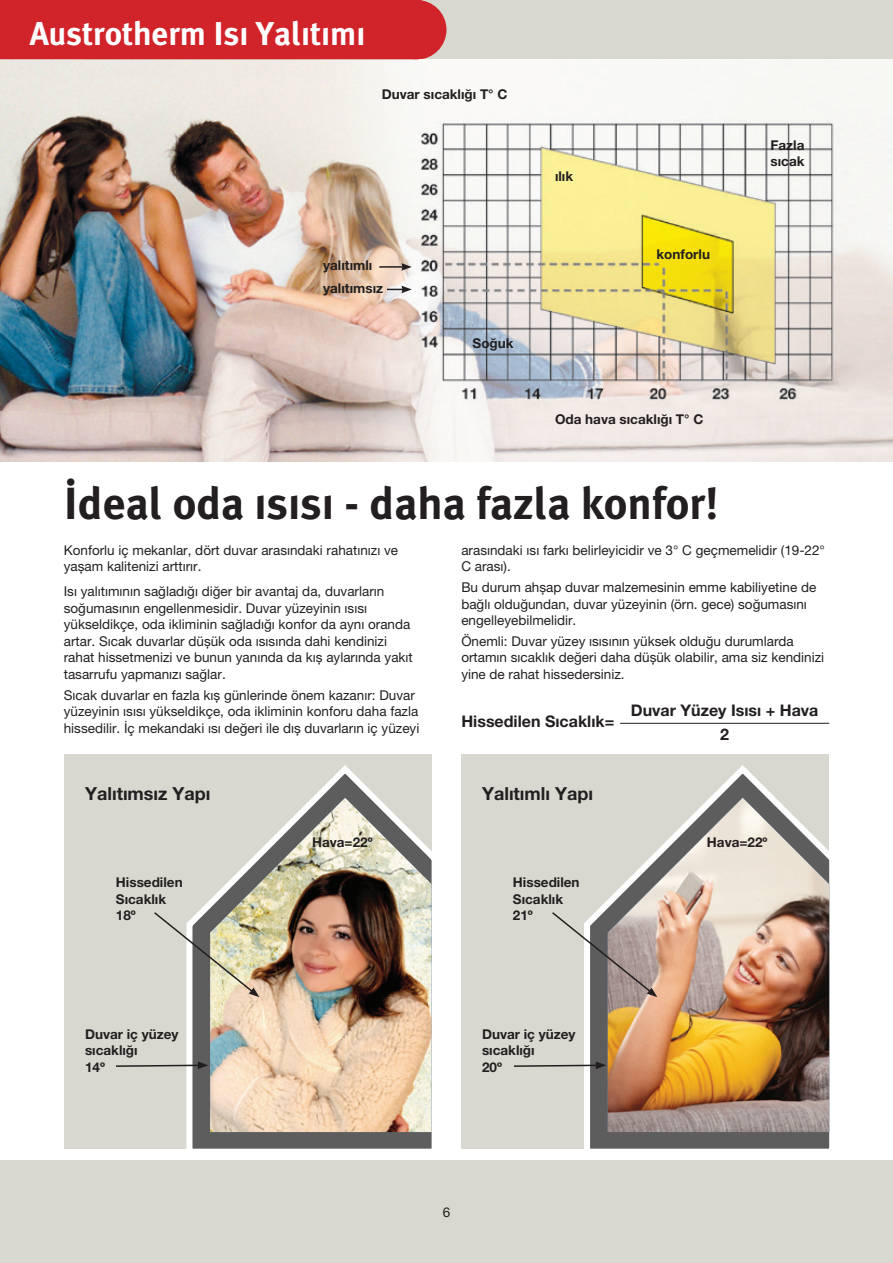
<style>
.page{position:relative;width:893px;height:1263px;background:#fff}
.page>*{position:absolute;margin:0;border:0;box-sizing:border-box;transform-origin:0 0}
.t1{font:45px "Meta Bold Tr";color:#231f20}
.t2{font:33px "Meta Bold Tr";color:#fff}
.t3{font:700 18px "Helvetica Neue LT Pro";color:#231f20}
.t4{font:700 16.05px/24.6px "Helvetica Neue LT Pro";color:#231f20;text-align:center}
.t5{font:13.5px/16.5px "Helvetica Neue LT Pro";color:#231f20}
.t6{font:700 13.5px/16.5px "Helvetica Neue LT Pro";color:#231f20}
</style>
<div class="page">
<div style="left:0;top:1161px;width:893px;height:102px;background:#d8d8d0"></div>
<div style="left:85px;top:0;width:808px;height:60px;background:#d8d8d0"></div>
<div style="left:387px;top:0;width:59px;height:60px;background:#d1232a;border-radius:50%"></div>
<div style="left:461px;top:755px;width:368px;height:394px;background:#d8d8d0"></div>
<div style="left:64px;top:755px;width:368px;height:394px;background:#d8d8d0"></div>
<svg style="left:584px;top:765px;width:246px;height:384px"></svg>
<img style="left:608px;top:798px;width:221px;height:334px">
<svg style="left:186px;top:765px;width:246px;height:384px"></svg>
<img style="left:210px;top:798px;width:222px;height:334px">
<hr style="left:620px;top:723px;width:209px;height:1px;background:#231f20">
<svg style="left:154px;top:911px;width:105px;height:86px"></svg>
<svg style="left:552px;top:911px;width:105px;height:86px"></svg>
<svg style="left:116px;top:1061px;width:92px;height:8px"></svg>
<svg style="left:514px;top:1061px;width:92px;height:8px"></svg>
<img style="left:0;top:61px;width:893px;height:400px">
<div style="left:0;top:0;width:422px;height:61px;background:#d1232a"></div>
<hr style="left:379px;top:266px;width:25px;height:2px;background:#231f20">
<svg style="left:401px;top:263px;width:11px;height:8px"></svg>
<svg style="left:387px;top:286px;width:25px;height:7px"></svg>
<h2 class="t2" style="left:30px;top:14px;width:337px">Austrotherm Isı Yalıtımı</h2>
<p class="t6" style="left:382px;top:86px;width:127px">Duvar sıcaklığı T° C</p>
<p class="t6" style="left:323px;top:254px;width:61px;line-height:22.5px">yalıtımlı yalıtımsız</p>
<p class="t6" style="left:473px;top:334px;width:43px">Soğuk</p>
<p class="t6" style="left:555px;top:168px;width:20px">ılık</p>
<p class="t6" style="left:657px;top:245px;width:55px">konforlu</p>
<p class="t6" style="left:555px;top:411px;width:150px">Oda hava sıcaklığı T° C</p>
<p class="t6" style="left:770px;top:136px;width:35px">Fazla sıcak</p>
<h1 class="t1" style="left:64px;top:477px;width:656px">İdeal oda ısısı - daha fazla konfor!</h1>
<p class="t5" style="left:461px;top:542px;width:365px">arasındaki ısı farkı belirleyicidir ve 3° C geçmemelidir (19-22°<br>C arası).</p>
<p class="t5" style="left:461px;top:579px;width:356px">Bu durum ahşap duvar malzemesinin emme kabiliyetine de bağlı olduğundan, duvar yüzeyinin (örn. gece) soğumasını engelleyebilmelidir.</p>
<p class="t5" style="left:461px;top:633px;width:364px">Önemli: Duvar yüzey ısısının yüksek olduğu durumlarda ortamın sıcaklık değeri daha düşük olabilir, ama siz kendinizi yine de rahat hissedersiniz.</p>
<p class="t5" style="left:64px;top:542px;width:336px">Konforlu iç mekanlar, dört duvar arasındaki rahatınızı ve yaşam kalitenizi arttırır.</p>
<p class="t5" style="left:64px;top:583px;width:351px">Isı yalıtımının sağladığı diğer bir avantaj da, duvarların soğumasının engellenmesidir. Duvar yüzeyinin ısısı yükseldikçe, oda ikliminin sağladığı konfor da aynı oranda artar. Sıcak duvarlar düşük oda ısısında dahi kendinizi rahat hissetmenizi ve bunun yanında da kış aylarında yakıt tasarrufu yapmanızı sağlar.</p>
<p class="t5" style="left:64px;top:686px;width:357px">Sıcak duvarlar en fazla kış günlerinde önem kazanır: Duvar yüzeyinin ısısı yükseldikçe, oda ikliminin konforu daha fazla hissedilir. İç mekandaki ısı değeri ile dış duvarların iç yüzeyi</p>
<p class="t4" style="left:461px;top:708px;width:154px">Hissedilen Sıcaklık=</p>
<p class="t4" style="left:631px;top:697px;width:189px">Duvar Yüzey Isısı + Hava<br>2</p>
<h3 class="t3" style="left:85px;top:783px;width:127px">Yalıtımsız Yapı</h3>
<h3 class="t3" style="left:482px;top:783px;width:113px">Yalıtımlı Yapı</h3>
<p class="t6" style="left:312px;top:834px;width:62px">Hava=22º</p>
<p class="t6" style="left:707px;top:834px;width:62px">Hava=22º</p>
<p class="t6" style="left:116px;top:874px;width:68px">Hissedilen<br>Sıcaklık<br>18º</p>
<p class="t6" style="left:513px;top:874px;width:68px">Hissedilen<br>Sıcaklık<br>21º</p>
<p class="t6" style="left:85px;top:1025px;width:95px">Duvar iç yüzey sıcaklığı<br>14º</p>
<p class="t6" style="left:482px;top:1025px;width:95px">Duvar iç yüzey sıcaklığı<br>20º</p>
<p class="t5" style="left:443px;top:1204px;width:9px">6</p>
</div>
